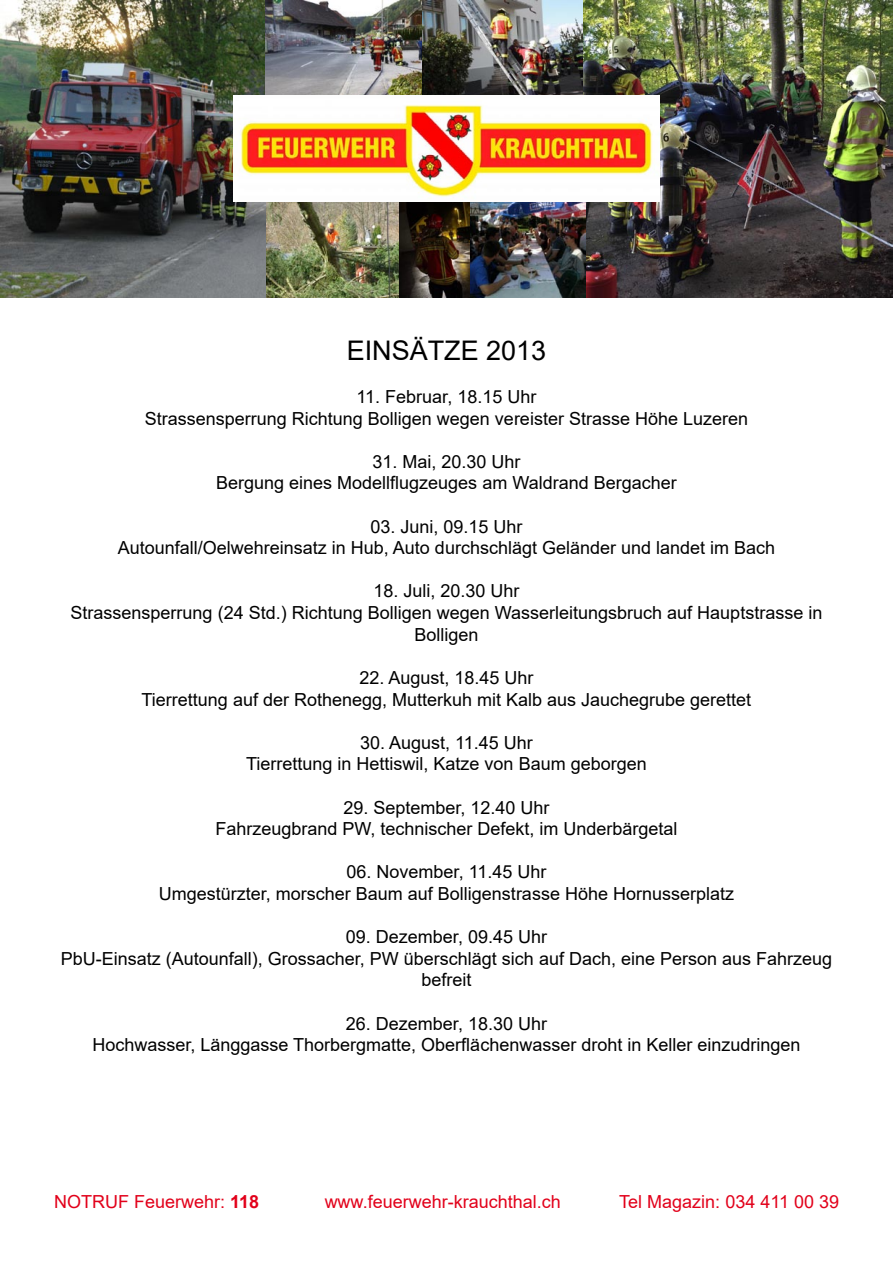
<style>
.page{position:relative;width:893px;height:1263px;background:#fff}
.page>*{position:absolute;margin:0;border:0;box-sizing:border-box;transform-origin:0 0}
.t1{font:27px "Arial";color:#000}
.t2{font:18px/21.6px "Arial";color:#000;text-align:center}
.t3{font:18px "Arial";color:#e2001a}
.s1{font-weight:700}
</style>
<div class="page">
<img style="left:0;top:0;width:266px;height:298px">
<img style="left:583px;top:0;width:310px;height:298px">
<img style="left:265px;top:1px;width:158px;height:95px">
<img style="left:423px;top:0;width:160px;height:95px">
<img style="left:266px;top:202px;width:134px;height:96px">
<img style="left:400px;top:202px;width:71px;height:96px">
<img style="left:471px;top:202px;width:114px;height:96px">
<img style="left:234px;top:96px;width:425px;height:106px">
<h1 class="t1" style="left:347px;top:332px;width:201px">EINSÄTZE 2013</h1>
<p class="t2" style="left:145px;top:386px;width:605px">11. Februar, 18.15 Uhr<br>Strassensperrung Richtung Bolligen wegen vereister Strasse Höhe Luzeren</p>
<p class="t2" style="left:216px;top:451px;width:462px">31. Mai, 20.30 Uhr<br>Bergung eines Modellflugzeuges am Waldrand Bergacher</p>
<p class="t2" style="left:118px;top:515px;width:659px">03. Juni, 09.15 Uhr<br>Autounfall/Oelwehreinsatz in Hub, Auto durchschlägt Geländer und landet im Bach</p>
<p class="t2" style="left:71px;top:580px;width:753px">18. Juli, 20.30 Uhr<br>Strassensperrung (24 Std.) Richtung Bolligen wegen Wasserleitungsbruch auf Hauptstrasse in<br>Bolligen</p>
<p class="t2" style="left:142px;top:667px;width:611px">22. August, 18.45 Uhr<br>Tierrettung auf der Rothenegg, Mutterkuh mit Kalb aus Jauchegrube gerettet</p>
<p class="t2" style="left:246px;top:731px;width:402px">30. August, 11.45 Uhr<br>Tierrettung in Hettiswil, Katze von Baum geborgen</p>
<p class="t2" style="left:215px;top:796px;width:464px">29. September, 12.40 Uhr<br>Fahrzeugbrand PW, technischer Defekt, im Underbärgetal</p>
<p class="t2" style="left:159px;top:861px;width:577px">06. November, 11.45 Uhr<br>Umgestürzter, morscher Baum auf Bolligenstrasse Höhe Hornusserplatz</p>
<p class="t2" style="left:61px;top:926px;width:773px">09. Dezember, 09.45 Uhr<br>PbU-Einsatz (Autounfall), Grossacher, PW überschlägt sich auf Dach, eine Person aus Fahrzeug befreit</p>
<p class="t2" style="left:92px;top:1012px;width:709px">26. Dezember, 18.30 Uhr<br>Hochwasser, Länggasse Thorbergmatte, Oberflächenwasser droht in Keller einzudringen</p>
<p class="t3" style="left:54px;top:1189px;width:207px">NOTRUF Feuerwehr: <span class="s1">118</span></p>
<p class="t3" style="left:325px;top:1190px;width:238px">www.feuerwehr-krauchthal.ch</p>
<p class="t3" style="left:619px;top:1189px;width:221px">Tel Magazin: 034 411 00 39</p>
</div>
